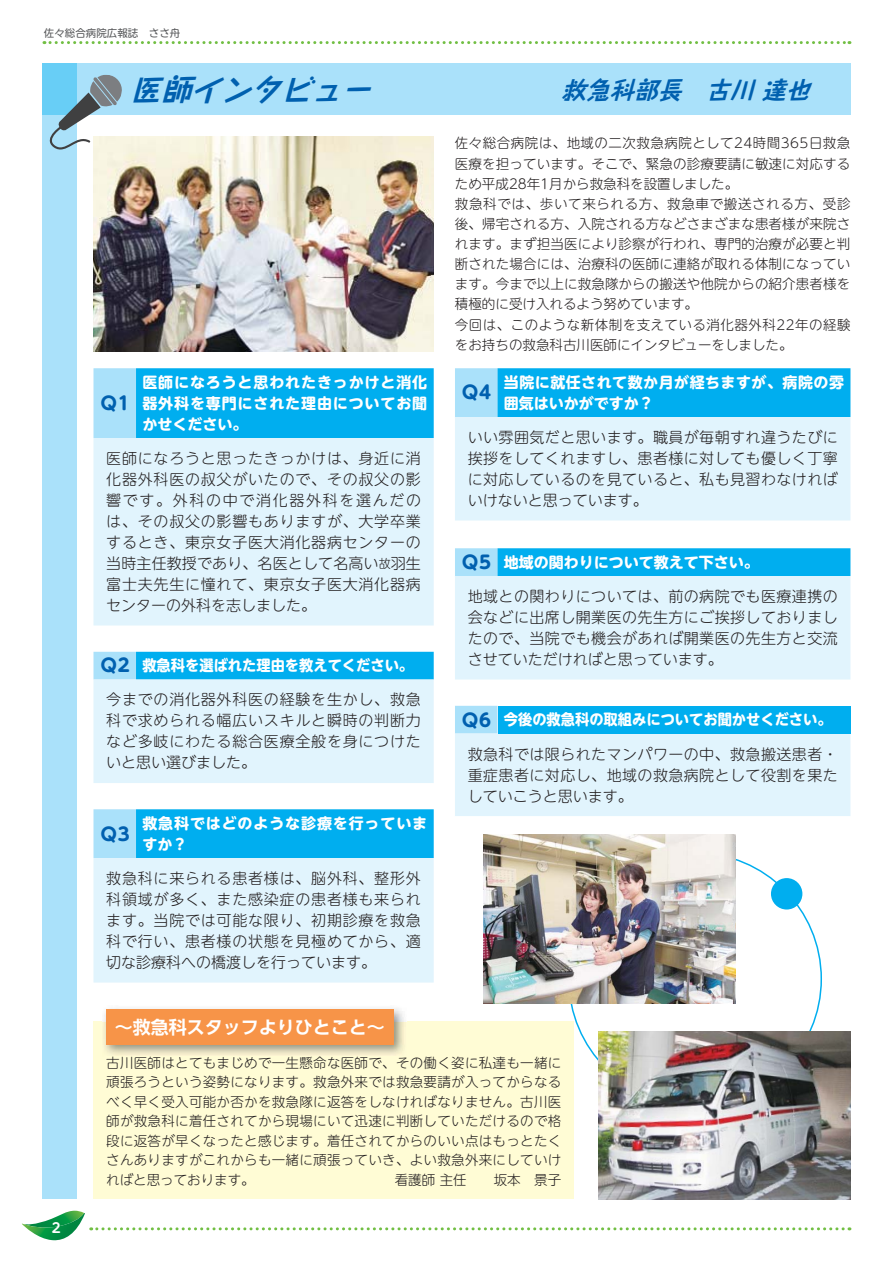
<style>
.page{position:relative;width:893px;height:1263px;background:#fff}
.page>*{position:absolute;margin:0;border:0;box-sizing:border-box;transform-origin:0 0}
.t1{font:italic 30px "Taka Hand Std Bold 90 msp RKSJ H";color:#0060af}
.t2{font:italic 24px "Taka Hand Std Bold 90 msp RKSJ H";color:#0060af}
.t3{font:18px "UD Shin Go Pro De Bold 90 msp RKSJ H";color:#fff}
.t4{font:18px "UD Shin M Go Pro Bold 90 msp RKSJ H";color:#0060af}
.t5{font:15px/21px "UD Shin M Go Pro Light 90 msp RKSJ H";letter-spacing:.03em;color:#231f20;text-align:justify}
.t6{font:15px/21px "UD Shin M Go Pro Bold 90 msp RKSJ H";letter-spacing:.03em;color:#fff;text-align:justify}
.t7{font:15px "UD Shin M Go Pro Bold 90 msp RKSJ H";color:#fff;scale:.95 1}
.t8{font:15px/21px "UD Shin M Go Pro Bold 90 msp RKSJ H";letter-spacing:.06em;color:#fff}
.t9{font:15px "UD Shin M Go Pro Bold 90 msp RKSJ H";color:#fff}
.t10{font:13.5px/20.1px "UD Shin M Go Pro Light 90 msp RKSJ H";letter-spacing:.01em;color:#231f20}
.t11{font:13.5px "UD Shin M Go Pro De Bold 90 msp RKSJ H";color:#fff}
.t12{font:10.5px "UD Shin M Go Pro Regular 90 msp RKSJ H";color:#58595b}
.s1{font-size:12px}
.s2{font-size:18px;color:#0060af}
.s3{color:#211e15}
</style>
<div class="page">
<svg style="left:22px;top:1211px;width:63px;height:30px"></svg>
<svg style="left:44px;top:41px;width:806px;height:3px"></svg>
<svg style="left:91px;top:1227px;width:759px;height:3px"></svg>
<div style="left:771px;top:878px;width:31px;height:32px;background:#00aeef;border-radius:50%"></div>
<div style="left:42px;top:64px;width:34px;height:1135px;background:#aae1fa"></div>
<div style="left:76px;top:64px;width:774px;height:51px;background:#aae1fa"></div>
<div style="left:42px;top:64px;width:34px;height:51px;background:#68cef6"></div>
<svg style="left:49px;top:74px;width:74px;height:84px"></svg>
<div style="left:93px;top:368px;width:43px;height:70px;background:#aae1fa"></div>
<div style="left:136px;top:368px;width:298px;height:70px;background:#00aeef"></div>
<svg style="left:93px;top:438px;width:341px;height:545px;background:#c7ecfb"></svg>
<div style="left:93px;top:1022px;width:481px;height:177px;background:#fffcd5"></div>
<img style="left:102px;top:1008px;width:304px;height:47px">
<div style="left:106px;top:1009px;width:287px;height:35px;background:#f79448"></div>
<img style="left:93px;top:137px;width:341px;height:214px">
<img style="left:483px;top:835px;width:253px;height:168px">
<img style="left:598px;top:1031px;width:252px;height:168px">
<div style="left:455px;top:368px;width:42px;height:49px;background:#aae1fa"></div>
<div style="left:497px;top:368px;width:353px;height:49px;background:#00aeef"></div>
<svg style="left:455px;top:417px;width:395px;height:399px;background:#d5f0fc"></svg>
<div style="left:497px;top:706px;width:353px;height:28px;background:#00aeef"></div>
<p class="t12" style="left:44px;top:29px;width:138px">佐々総合病院広報誌　ささ舟</p>
<h1 class="t1" style="left:131px;top:79px;width:249px">医師インタビュー</h1>
<h2 class="t2" style="left:562px;top:81px;width:255px">救急科部長　古川 達也</h2>
<p class="t10" style="left:455px;top:135px;width:397px">佐々総合病院は、地域の二次救急病院として24時間365日救急医療を担っています。そこで、緊急の診療要請に敏速に対応するため平成28年1月から救急科を設置しました。<br>救急科では、歩いて来られる方、救急車で搬送される方、受診後、帰宅される方、入院される方などさまざまな患者様が来院されます。まず担当医により診察が行われ、専門的治療が必要と判断された場合には、治療科の医師に連絡が取れる体制になっています。今まで以上に救急隊からの搬送や他院からの紹介患者様を積極的に受け入れるよう努めています。<br>今回は、このような新体制を支えている消化器外科22年の経験をお持ちの救急科古川医師にインタビューをしました。</p>
<p class="t6" style="left:142px;top:374px;width:286px">医師になろうと思われたきっかけと消化器外科を専門にされた理由についてお聞かせください。</p>
<p class="t5" style="left:106px;top:450px;width:316px">医師になろうと思ったきっかけは、身近に消化器外科医の叔父がいたので、その叔父の影響です。外科の中で消化器外科を選んだのは、その叔父の影響もありますが、大学卒業するとき、東京女子医大消化器病センターの当時主任教授であり、名医として名高い<span class="s1">故</span>羽生富士夫先生に憧れて、東京女子医大消化器病センターの外科を志しました。</p>
<p class="t4" style="left:100px;top:396px;width:31px">Ｑ1</p>
<p class="t7" style="left:100px;top:660px;width:331px"><span class="s2">Ｑ2</span> 救急科を選ばれた理由を教えてください。</p>
<p class="t5" style="left:106px;top:691px;width:316px">今までの消化器外科医の経験を生かし、救急科で求められる幅広いスキルと瞬時の判断力など多岐にわたる総合医療全般を身につけたいと思い選びました。</p>
<p class="t4" style="left:100px;top:827px;width:31px">Ｑ3</p>
<p class="t8" style="left:142px;top:815px;width:286px">救急科ではどのような診療を行っていますか？</p>
<p class="t5" style="left:106px;top:870px;width:316px">救急科に来られる患者様は、脳外科、整形外科領域が多く、また感染症の患者様も来られます。当院では可能な限り、初期診療を救急科で行い、患者様の状態を見極めてから、適切な診療科への橋渡しを行っています。</p>
<p class="t3" style="left:115px;top:1020px;width:271px">～救急科スタッフよりひとこと～</p>
<p class="t4" style="left:461px;top:386px;width:31px">Ｑ4</p>
<p class="t6" style="left:504px;top:374px;width:342px">当院に就任されて数か月が経ちますが、病院の雰囲気はいかがですか？</p>
<p class="t5" style="left:468px;top:429px;width:372px">いい雰囲気だと思います。職員が毎朝すれ違うたびに挨拶をしてくれますし、患者様に対しても優しく丁寧に対応しているのを見ていると、私も見習わなければいけないと思っています。</p>
<p class="t9" style="left:461px;top:557px;width:299px"><span class="s2">Ｑ5</span> 地域の関わりについて教えて下さい。</p>
<p class="t5" style="left:468px;top:588px;width:372px">地域との関わりについては、前の病院でも医療連携の会などに出席し開業医の先生方にご挨拶しておりましたので、当院でも機会があれば開業医の先生方と交流させていただければと思っています。</p>
<p class="t7" style="left:461px;top:714px;width:391px"><span class="s2">Ｑ6</span> 今後の救急科の取組みについてお聞かせください。</p>
<p class="t5" style="left:468px;top:745px;width:372px">救急科では限られたマンパワーの中、救急搬送患者・重症患者に対応し、地域の救急病院として役割を果たしていこうと思います。</p>
<p class="t11" style="left:52px;top:1223px;width:10px">2</p>
<p class="t10" style="left:106px;top:1055px;width:457px;line-height:19.5px;text-align:justify"><span class="s3">古川医師はと もまじめ</span>で一<span class="s3">生懸命な医師</span>で、その働く姿に私達も一緒に頑張ろうという姿勢になります。救急外来では救急要請が入ってからなるべく早く受入可能か否かを救急隊に返答をしなければなりません。古川医師が救急科に着任されてから現場にいて迅速に判断していただけるので格段に返答が早くなったと感じます。着任されてからのいい点はもっとたくさんありますがこれからも一緒に頑張っていき、よい救急外来にしていければと思っております。</p>
<p class="t10" style="left:189px;top:1054px;width:15px">て</p>
<p class="t10" style="left:395px;top:1171px;width:168px">看護師 主任　　坂本　景子</p>
</div>
